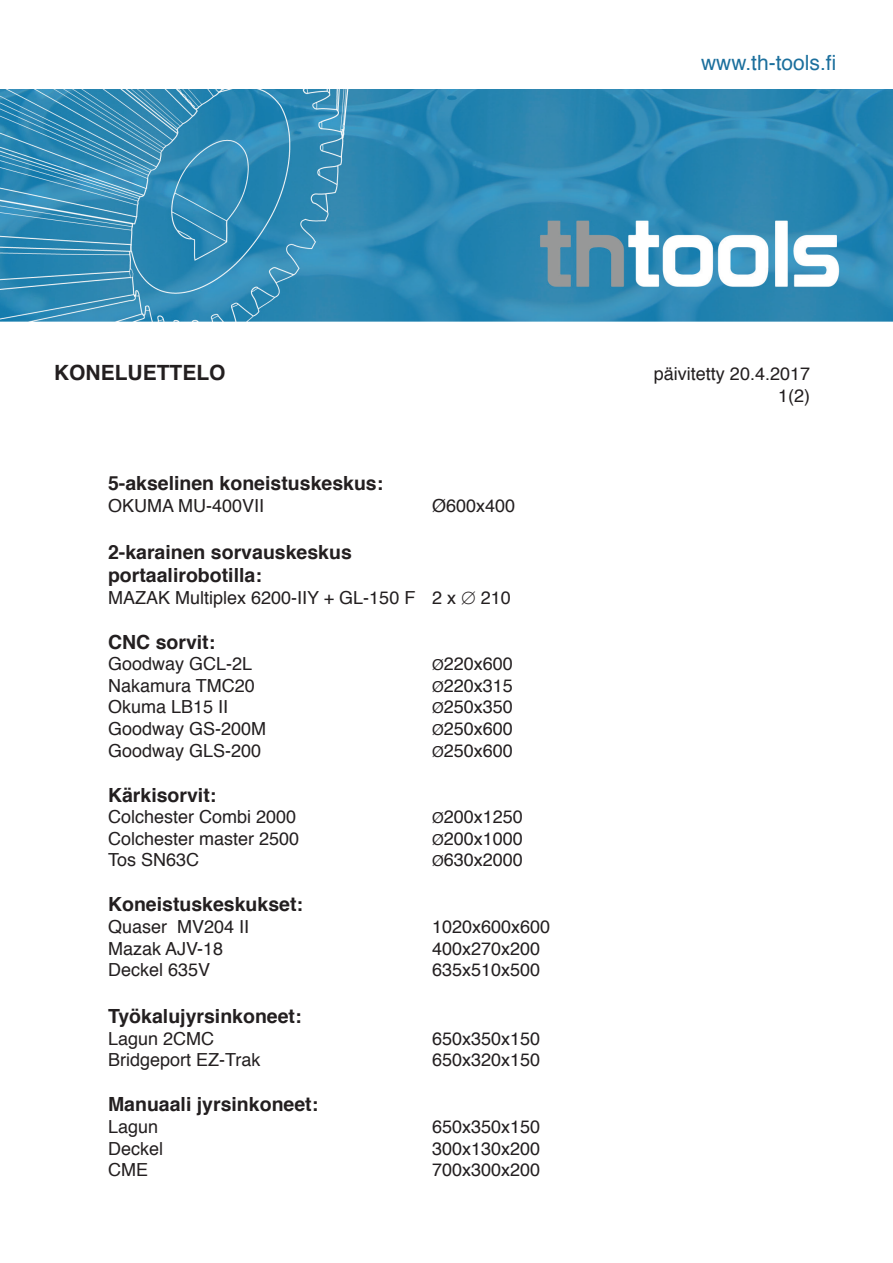
<style>
.page{position:relative;width:893px;height:1263px;background:#fff}
.page>*{position:absolute;margin:0;border:0;box-sizing:border-box;transform-origin:0 0}
.t1{font:21px "Helvetica";color:#1b6f9d}
.t2{font:700 21px "Helvetica";color:#231f20}
.t3{font:700 19.5px/23.4px "Helvetica";color:#231f20}
.t4{font:18px/21.6px "Helvetica";color:#231f20;text-align:right}
.s1{font-size:15px}
</style>
<div class="page">
<img style="left:0;top:89px;width:893px;height:232px">
<p class="t1" style="left:701px;top:47px;width:137px">www.th-tools.fi</p>
<p class="t2" style="left:54px;top:356px;width:173px">KONELUETTELO</p>
<p class="t4" style="left:654px;top:364px;width:158px">päivitetty 20.4.2017<br>1(2)</p>
<p class="t3" style="left:108px;top:472px;width:277px">5-akselinen koneistuskeskus:</p>
<p class="t4" style="left:108px;top:495px;width:158px">OKUMA MU-400VII</p>
<p class="t4" style="left:432px;top:495px;width:85px">Ø600x400</p>
<p class="t3" style="left:108px;top:540px;width:245px">2-karainen sorvauskeskus portaalirobotilla:</p>
<p class="t4" style="left:108px;top:587px;width:404px">MAZAK Multiplex 6200-IIY + GL-150 F 2 x ∅ 210</p>
<p class="t3" style="left:108px;top:630px;width:109px">CNC sorvit:</p>
<p class="t4" style="left:108px;top:654px;width:146px">Goodway GCL-2L</p>
<p class="t4" style="left:432px;top:654px;width:82px"><span class="s1">Ø</span>220x600</p>
<p class="t4" style="left:108px;top:675px;width:148px">Nakamura TMC20</p>
<p class="t4" style="left:432px;top:675px;width:82px"><span class="s1">Ø</span>220x315</p>
<p class="t4" style="left:108px;top:697px;width:122px">Okuma LB15 II</p>
<p class="t4" style="left:432px;top:697px;width:82px"><span class="s1">Ø</span>250x350</p>
<p class="t4" style="left:108px;top:718px;width:160px">Goodway GS-200M</p>
<p class="t4" style="left:432px;top:718px;width:82px"><span class="s1">Ø</span>250x600</p>
<p class="t4" style="left:108px;top:740px;width:155px">Goodway GLS-200</p>
<p class="t4" style="left:432px;top:740px;width:82px"><span class="s1">Ø</span>250x600</p>
<p class="t3" style="left:108px;top:783px;width:110px">Kärkisorvit:</p>
<p class="t4" style="left:108px;top:807px;width:190px">Colchester Combi 2000</p>
<p class="t4" style="left:432px;top:807px;width:92px"><span class="s1">Ø</span>200x1250</p>
<p class="t4" style="left:108px;top:828px;width:193px">Colchester master 2500</p>
<p class="t4" style="left:432px;top:828px;width:92px"><span class="s1">Ø</span>200x1000</p>
<p class="t4" style="left:108px;top:850px;width:93px">Tos SN63C</p>
<p class="t4" style="left:432px;top:850px;width:92px"><span class="s1">Ø</span>630x2000</p>
<p class="t3" style="left:108px;top:893px;width:197px">Koneistuskeskukset:</p>
<p class="t4" style="left:108px;top:916px;width:143px">Quaser MV204 II</p>
<p class="t4" style="left:432px;top:916px;width:120px">1020x600x600</p>
<p class="t4" style="left:108px;top:938px;width:117px">Mazak AJV-18</p>
<p class="t4" style="left:432px;top:938px;width:110px">400x270x200</p>
<p class="t4" style="left:108px;top:960px;width:104px">Deckel 635V</p>
<p class="t4" style="left:432px;top:960px;width:110px">635x510x500</p>
<p class="t3" style="left:108px;top:1005px;width:195px">Työkalujyrsinkoneet:</p>
<p class="t4" style="left:108px;top:1028px;width:108px">Lagun 2CMC</p>
<p class="t4" style="left:432px;top:1028px;width:110px">650x350x150</p>
<p class="t4" style="left:108px;top:1050px;width:154px">Bridgeport EZ-Trak</p>
<p class="t4" style="left:432px;top:1050px;width:110px">650x320x150</p>
<p class="t3" style="left:108px;top:1093px;width:212px">Manuaali jyrsinkoneet:</p>
<p class="t4" style="left:108px;top:1116px;width:52px">Lagun</p>
<p class="t4" style="left:432px;top:1116px;width:110px">650x350x150</p>
<p class="t4" style="left:108px;top:1138px;width:57px">Deckel</p>
<p class="t4" style="left:432px;top:1138px;width:110px">300x130x200</p>
<p class="t4" style="left:108px;top:1159px;width:41px">CME</p>
<p class="t4" style="left:432px;top:1159px;width:110px">700x300x200</p>
</div>
